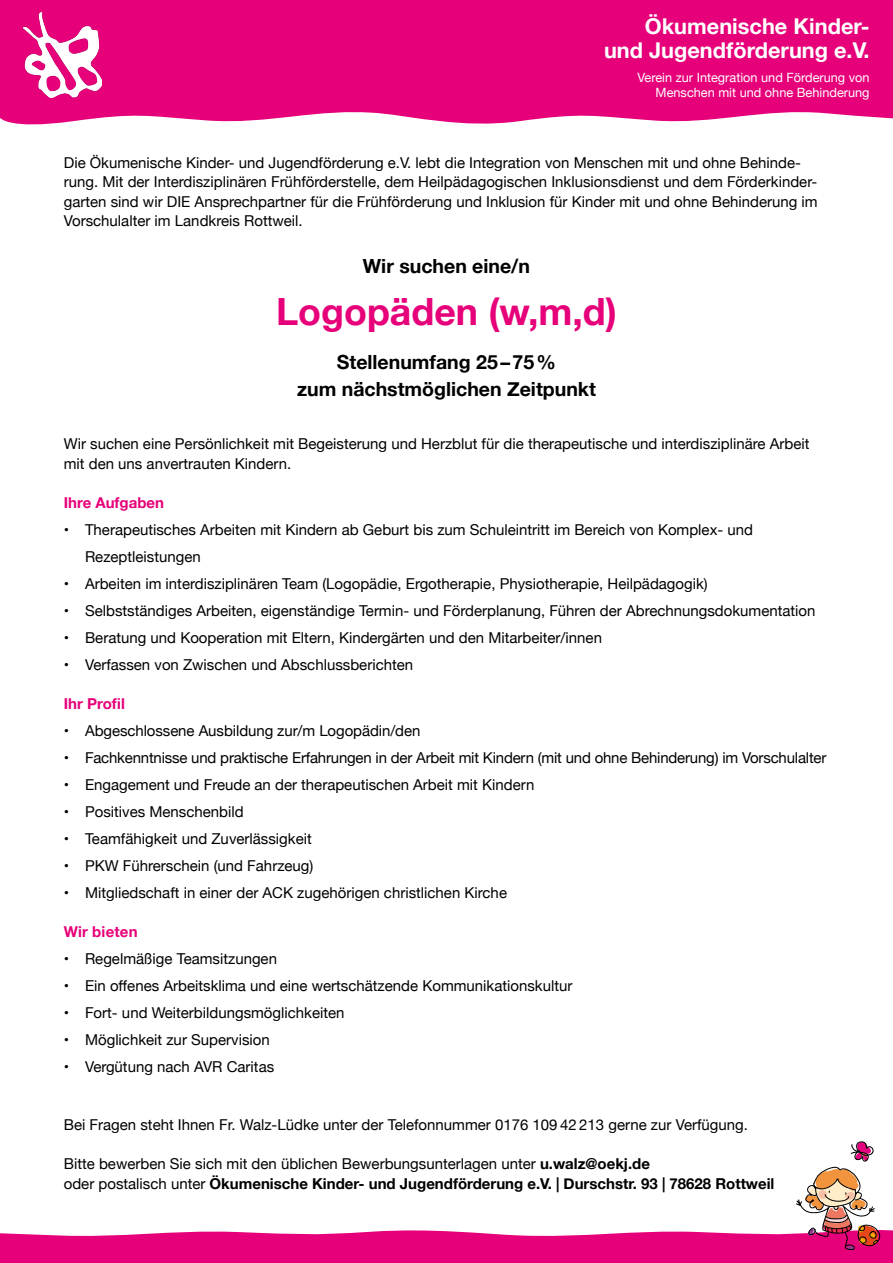
<style>
.page{position:relative;width:893px;height:1263px;background:#fff}
.page>*{position:absolute;margin:0;border:0;box-sizing:border-box;transform-origin:0 0}
.Absatzformat_1{font:700 37.5px "Helvetica Neue";color:#e60079}
.t1{font:700 21.75px "Helvetica Neue";color:#fff}
.Absatzformat_2{font:700 19.5px "Helvetica Neue";color:#000}
.Absatzformat_1-2{font:15px/19.5px "Helvetica Neue";color:#000}
.Absatzformat_1-3{font:700 15px/19.5px "Helvetica Neue";color:#000}
.Absatzformat_1-4{font:700 15px "Helvetica Neue";color:#e60079}
.t2{font:12.75px "Helvetica Neue";color:#fff}
.s1{font-weight:400}
</style>
<div class="page">
<div style="left:0;top:0;width:893px;height:125px;background:#e60079"></div>
<img style="left:23px;top:13px;width:79px;height:84px">
<svg style="left:0;top:1141px;width:893px;height:122px"></svg>
<p class="t1" style="left:645px;top:9px;width:226px">Ökumenische Kinder-</p>
<p class="t1" style="left:604px;top:33px;width:267px">und Jugendförderung e.V.</p>
<p class="t2" style="left:637px;top:68px;width:234px">Verein zur Integration und Förderung von</p>
<p class="t2" style="left:656px;top:83px;width:216px">Menschen mit und ohne Behinderung</p>
<p class="Absatzformat_1-2" style="left:64px;top:154px;width:755px">Die Ökumenische Kinder- und Jugendförderung e.V. lebt die Integration von Menschen mit und ohne Behinde&shy;rung. Mit der Interdisziplinären Frühförderstelle, dem Heilpädagogischen Inklusionsdienst und dem Förderkinder&shy;garten sind wir DIE Ansprechpartner für die Frühförderung und Inklusion für Kinder mit und ohne Behinderung im Vorschulalter im Landkreis Rottweil.</p>
<p class="Absatzformat_2" style="left:363px;top:251px;width:169px">Wir suchen eine/n</p>
<p class="Absatzformat_1" style="left:276px;top:283px;width:342px">Logopäden (w,m,d)</p>
<p class="Absatzformat_2" style="left:337px;top:347px;width:221px">Stellenumfang 25–75%</p>
<p class="Absatzformat_2" style="left:297px;top:374px;width:300px">zum nächstmöglichen Zeitpunkt</p>
<p class="Absatzformat_1-2" style="left:64px;top:435px;width:747px">Wir suchen eine Persönlichkeit mit Begeisterung und Herzblut für die therapeutische und interdisziplinäre Arbeit mit den uns anvertrauten Kindern.</p>
<p class="Absatzformat_1-4" style="left:64px;top:490px;width:102px">Ihre Aufgaben</p>
<p class="Absatzformat_1-2" style="left:85px;top:517px;width:669px;line-height:27px;text-indent:-21px">• Therapeutisches Arbeiten mit Kindern ab Geburt bis zum Schuleintritt im Bereich von Komplex- und<br>Rezeptleistungen</p>
<p class="Absatzformat_1-2" style="left:64px;top:574px;width:645px">• Arbeiten im interdisziplinären Team (Logopädie, Ergotherapie, Physiotherapie, Heilpädagogik)</p>
<p class="Absatzformat_1-2" style="left:64px;top:601px;width:753px">• Selbstständiges Arbeiten, eigenständige Termin- und Förderplanung, Führen der Abrechnungsdokumentation</p>
<p class="Absatzformat_1-2" style="left:64px;top:628px;width:540px">• Beratung und Kooperation mit Eltern, Kindergärten und den Mitarbeiter/innen</p>
<p class="Absatzformat_1-2" style="left:64px;top:655px;width:351px">• Verfassen von Zwischen und Abschlussberichten</p>
<p class="Absatzformat_1-4" style="left:64px;top:691px;width:63px">Ihr Profil</p>
<p class="Absatzformat_1-2" style="left:64px;top:721px;width:358px">• Abgeschlossene Ausbildung zur/m Logopädin/den</p>
<p class="Absatzformat_1-2" style="left:64px;top:748px;width:764px">• Fachkenntnisse und praktische Erfahrungen in der Arbeit mit Kindern (mit und ohne Behinderung) im Vorschulalter</p>
<p class="Absatzformat_1-2" style="left:64px;top:775px;width:472px">• Engagement und Freude an der therapeutischen Arbeit mit Kindern</p>
<p class="Absatzformat_1-2" style="left:64px;top:802px;width:181px">• Positives Menschenbild</p>
<p class="Absatzformat_1-2" style="left:64px;top:829px;width:249px">• Teamfähigkeit und Zuverlässigkeit</p>
<p class="Absatzformat_1-2" style="left:64px;top:856px;width:251px">• PKW Führerschein (und Fahrzeug)</p>
<p class="Absatzformat_1-2" style="left:64px;top:883px;width:445px">• Mitgliedschaft in einer der ACK zugehörigen christlichen Kirche</p>
<p class="Absatzformat_1-4" style="left:64px;top:919px;width:75px">Wir bieten</p>
<p class="Absatzformat_1-2" style="left:64px;top:949px;width:215px">• Regelmäßige Teamsitzungen</p>
<p class="Absatzformat_1-2" style="left:64px;top:976px;width:510px">• Ein offenes Arbeitsklima und eine wertschätzende Kommunikationskultur</p>
<p class="Absatzformat_1-2" style="left:64px;top:1003px;width:282px">• Fort- und Weiterbildungsmöglichkeiten</p>
<p class="Absatzformat_1-2" style="left:64px;top:1030px;width:207px">• Möglichkeit zur Supervision</p>
<p class="Absatzformat_1-2" style="left:64px;top:1057px;width:212px">• Vergütung nach AVR Caritas</p>
<p class="Absatzformat_1-2" style="left:64px;top:1116px;width:686px">Bei Fragen steht Ihnen Fr. Walz-Lüdke unter der Telefonnummer 0176 109 42 213 gerne zur Verfügung.</p>
<p class="Absatzformat_1-3" style="left:64px;top:1154px;width:712px"><span class="s1">Bitte bewerben Sie sich mit den üblichen Bewerbungsunterlagen unter</span> u.walz@oekj.de<br><span class="s1">oder postalisch unter</span> Ökumenische Kinder- und Jugendförderung e.V. | Durschstr. 93 | 78628 Rottweil</p>
</div>
